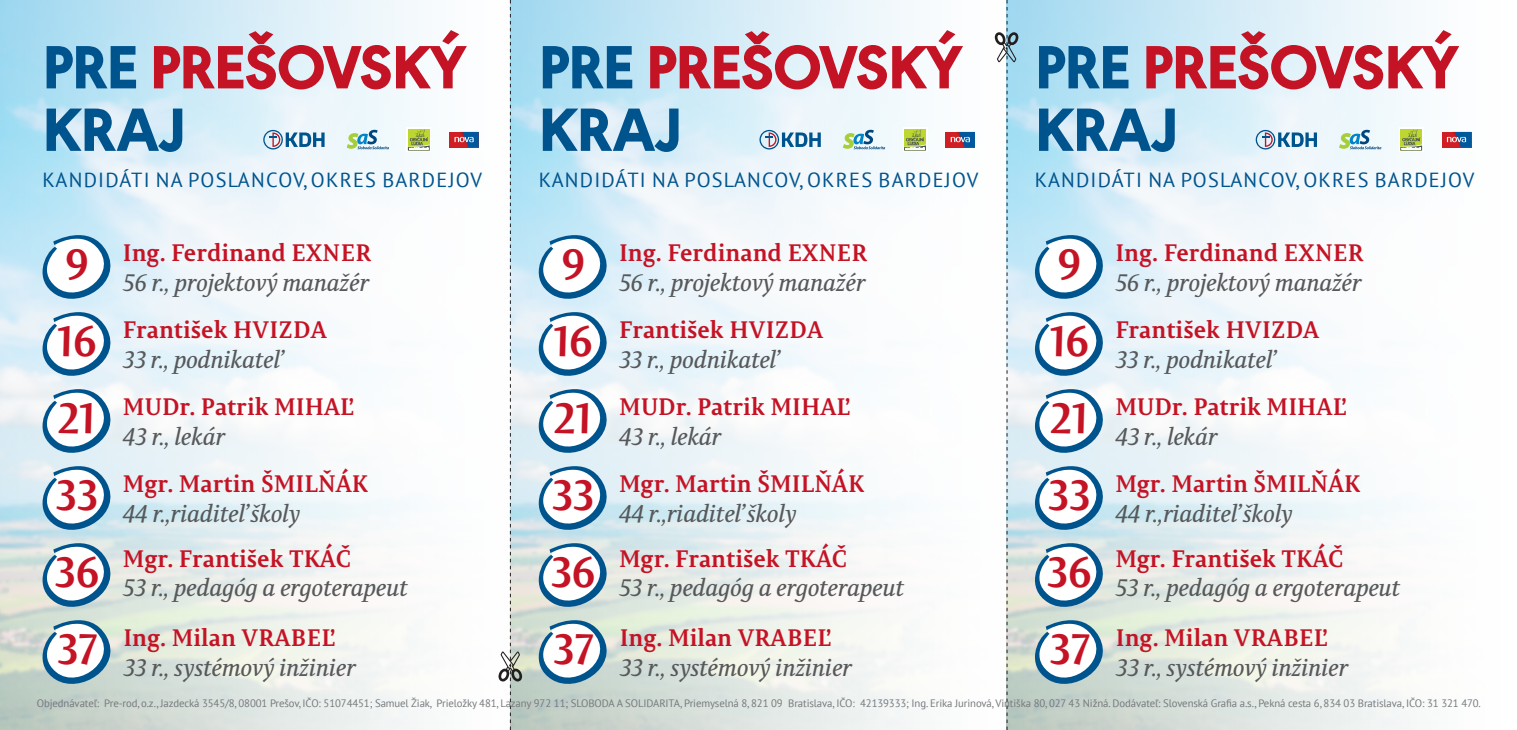
<style>
.page{position:relative;width:1517px;height:730px;background:#fff}
.page>*{position:absolute;margin:0;border:0;box-sizing:border-box;transform-origin:0 0}
.t1{font:800 63.5px/62.5px "URW Geometric";letter-spacing:-.015em;color:#c41324}
.t2{font:italic 23.75px "Permian Serif Typeface";letter-spacing:-.03em;color:#57585a}
.t3{font:700 23.75px "Permian Serif Typeface";color:#c41324}
.t4{font:20.5px "PT Sans";letter-spacing:.06em;color:#00548e}
.t5{font:10.75px "PT Sans";letter-spacing:-.01em;color:#76787b}
.s1{color:#00548e}
</style>
<div class="page">
<img style="left:0;top:0;width:1472px;height:730px">
<div style="left:945px;top:132px;width:30px;height:15px;background:#d01e25"></div>
<svg style="left:950px;top:132px;width:25px;height:15px"></svg>
<svg style="left:843px;top:130px;width:42px;height:19px"></svg>
<svg style="left:903px;top:127px;width:24px;height:25px"></svg>
<div style="left:904px;top:129px;width:22px;height:21px;background:#bed630"></div>
<svg style="left:904px;top:130px;width:22px;height:20px"></svg>
<svg style="left:759px;top:130px;width:62px;height:19px"></svg>
<div style="left:449px;top:132px;width:30px;height:15px;background:#d01e25"></div>
<svg style="left:454px;top:132px;width:25px;height:15px"></svg>
<svg style="left:347px;top:130px;width:42px;height:19px"></svg>
<svg style="left:407px;top:127px;width:24px;height:25px"></svg>
<div style="left:408px;top:129px;width:22px;height:21px;background:#bed630"></div>
<svg style="left:408px;top:130px;width:22px;height:20px"></svg>
<svg style="left:263px;top:130px;width:61px;height:19px"></svg>
<div style="left:1441px;top:132px;width:30px;height:15px;background:#d01e25"></div>
<svg style="left:1446px;top:132px;width:25px;height:15px"></svg>
<svg style="left:1339px;top:130px;width:42px;height:19px"></svg>
<svg style="left:1399px;top:127px;width:24px;height:25px"></svg>
<div style="left:1400px;top:129px;width:22px;height:21px;background:#bed630"></div>
<svg style="left:1400px;top:130px;width:22px;height:20px"></svg>
<svg style="left:1255px;top:130px;width:62px;height:19px"></svg>
<svg style="left:995px;top:0;width:23px;height:730px"></svg>
<svg style="left:498px;top:0;width:24px;height:730px"></svg>
<svg style="left:529px;top:222px;width:90px;height:473px"></svg>
<svg style="left:33px;top:222px;width:90px;height:473px"></svg>
<svg style="left:1025px;top:222px;width:90px;height:473px"></svg>
<h1 class="t1" style="left:43px;top:32px;width:425px"><span class="s1">PRE</span> PREŠOVSKÝ<br><span class="s1">KRAJ</span></h1>
<p class="t4" style="left:43px;top:167px;width:441px">KANDIDÁTI NA POSLANCOV, OKRES BARDEJOV</p>
<p class="t3" style="left:123px;top:233px;width:249px">Ing. Ferdinand EXNER</p>
<p class="t2" style="left:123px;top:264px;width:248px">56 r., projektový manažér</p>
<p class="t3" style="left:123px;top:310px;width:205px">František HVIZDA</p>
<p class="t2" style="left:123px;top:341px;width:160px">33 r., podnikateľ</p>
<p class="t3" style="left:123px;top:387px;width:232px">MUDr. Patrik MIHAĽ</p>
<p class="t2" style="left:123px;top:418px;width:104px">43 r., lekár</p>
<p class="t3" style="left:123px;top:464px;width:246px">Mgr. Martin ŠMILŇÁK</p>
<p class="t2" style="left:123px;top:495px;width:179px">44 r.,riaditeľ školy</p>
<p class="t3" style="left:123px;top:539px;width:230px">Mgr. František TKÁČ</p>
<p class="t2" style="left:123px;top:570px;width:287px">53 r., pedagóg a ergoterapeut</p>
<p class="t3" style="left:123px;top:618px;width:213px">Ing. Milan VRABEĽ</p>
<p class="t2" style="left:123px;top:649px;width:234px">33 r., systémový inžinier</p>
<h1 class="t1" style="left:539px;top:32px;width:425px"><span class="s1">PRE</span> PREŠOVSKÝ<br><span class="s1">KRAJ</span></h1>
<p class="t4" style="left:539px;top:167px;width:441px">KANDIDÁTI NA POSLANCOV, OKRES BARDEJOV</p>
<p class="t3" style="left:619px;top:233px;width:249px">Ing. Ferdinand EXNER</p>
<p class="t2" style="left:619px;top:264px;width:248px">56 r., projektový manažér</p>
<p class="t3" style="left:619px;top:310px;width:205px">František HVIZDA</p>
<p class="t2" style="left:619px;top:341px;width:160px">33 r., podnikateľ</p>
<p class="t3" style="left:619px;top:387px;width:232px">MUDr. Patrik MIHAĽ</p>
<p class="t2" style="left:619px;top:418px;width:104px">43 r., lekár</p>
<p class="t3" style="left:619px;top:464px;width:246px">Mgr. Martin ŠMILŇÁK</p>
<p class="t2" style="left:619px;top:495px;width:179px">44 r.,riaditeľ školy</p>
<p class="t3" style="left:619px;top:539px;width:230px">Mgr. František TKÁČ</p>
<p class="t2" style="left:619px;top:570px;width:287px">53 r., pedagóg a ergoterapeut</p>
<p class="t3" style="left:620px;top:618px;width:213px">Ing. Milan VRABEĽ</p>
<p class="t2" style="left:620px;top:649px;width:234px">33 r., systémový inžinier</p>
<h1 class="t1" style="left:1035px;top:32px;width:425px"><span class="s1">PRE</span> PREŠOVSKÝ<br><span class="s1">KRAJ</span></h1>
<p class="t4" style="left:1035px;top:167px;width:441px">KANDIDÁTI NA POSLANCOV, OKRES BARDEJOV</p>
<p class="t3" style="left:1115px;top:233px;width:249px">Ing. Ferdinand EXNER</p>
<p class="t2" style="left:1115px;top:264px;width:248px">56 r., projektový manažér</p>
<p class="t3" style="left:1115px;top:310px;width:205px">František HVIZDA</p>
<p class="t2" style="left:1115px;top:341px;width:160px">33 r., podnikateľ</p>
<p class="t3" style="left:1115px;top:387px;width:232px">MUDr. Patrik MIHAĽ</p>
<p class="t2" style="left:1115px;top:418px;width:104px">43 r., lekár</p>
<p class="t3" style="left:1115px;top:464px;width:246px">Mgr. Martin ŠMILŇÁK</p>
<p class="t2" style="left:1115px;top:495px;width:179px">44 r.,riaditeľ školy</p>
<p class="t3" style="left:1115px;top:539px;width:230px">Mgr. František TKÁČ</p>
<p class="t2" style="left:1115px;top:570px;width:287px">53 r., pedagóg a ergoterapeut</p>
<p class="t3" style="left:1116px;top:618px;width:213px">Ing. Milan VRABEĽ</p>
<p class="t2" style="left:1116px;top:649px;width:234px">33 r., systémový inžinier</p>
<p class="t5" style="left:37px;top:696px;width:1445px">Objednávateľ: Pre-rod, o.z., Jazdecká 3545/8, 08001 Prešov, IČO: 51074451; Samuel Žiak, Prieložky 481, Lazany 972 11; SLOBODA A SOLIDARITA, Priemyselná 8, 821 09 Bratislava, IČO: 42139333; Ing. Erika Jurinová,Vintiška 80, 027 43 Nižná. Dodávateľ: Slovenská Grafia a.s., Pekná cesta 6, 834 03 Bratislava, IČO: 31 321 470.</p>
</div>
